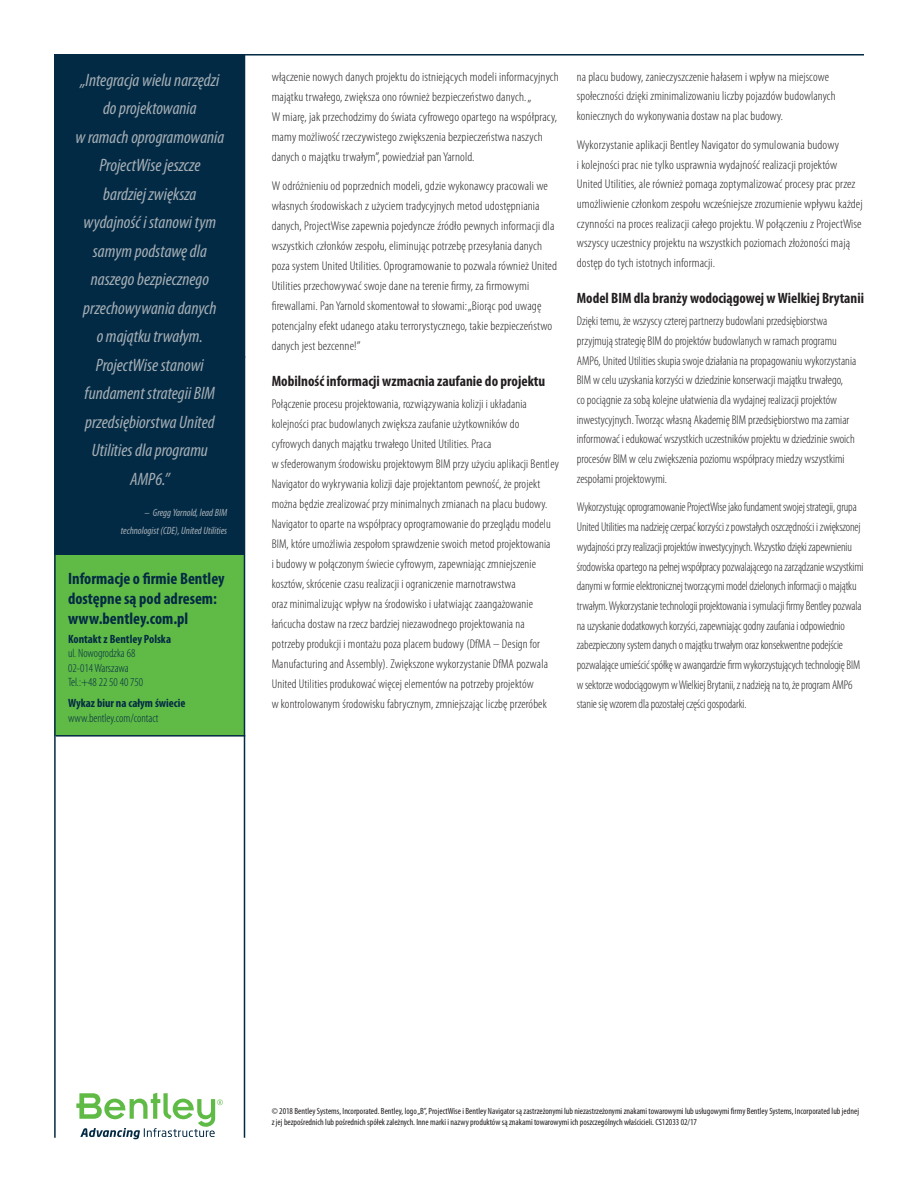
<style>
.page{position:relative;width:918px;height:1188px;background:#fff}
.page>*{position:absolute;margin:0;border:0;box-sizing:border-box;transform-origin:0 0}
.P__Blue_Sidebar_Cal{font:italic condensed 18px/28.5px "Myriad Pro";color:#a6afb6;text-align:center}
.S__Sidebar_Header_B{font:700 condensed 16.5px/19.8px "Myriad Pro";color:#032a44}
.S__Body_Sub-Heads{font:700 condensed 15px "Myriad Pro";color:#231f20}
.S__Body_copy{font:300 condensed 12.75px/20px "Myriad Pro";letter-spacing:.01em;color:#231f20}
.S__Body_copy-2{font:300 condensed 12.75px/20px "Myriad Pro";letter-spacing:.01em;color:#231f20;scale:1.05 1}
.S__Body_copy-3{font:300 condensed 12.75px/19.6px "Myriad Pro";letter-spacing:-.01em;color:#231f20}
.S__Sidebar_body_Blu{font:300 condensed 12px/14.4px "Myriad Pro";color:#032a44}
.S__Sidebar_body_Blu-2{font:700 condensed 12px "Myriad Pro";color:#032a44}
.S__Callout_attribut{font:italic condensed 10.5px/18px "Myriad Pro";color:#a6afb6;text-align:right}
.S__Legal_text{font:condensed 9px/10.8px "Myriad Pro";color:#231f20}
</style>
<div class="page">
<svg style="left:76px;top:1093px;width:147px;height:46px"></svg>
<div style="left:55px;top:380px;width:190px;height:356px;background:#60bb46"></div>
<hr style="left:56px;top:735px;width:189px;height:2px;background:#032a44">
<div style="left:55px;top:54px;width:190px;height:500px;background:#032a44"></div>
<hr style="left:244px;top:54px;width:1px;height:1084px;background:#032a44">
<hr style="left:54px;top:54px;width:2px;height:1084px;background:#032a44">
<hr style="left:56px;top:54px;width:808px;height:2px;background:#032a44">
<p class="P__Blue_Sidebar_Cal" style="left:75px;top:65px;width:150px">„Integracja wielu narzędzi do projektowania<br>w ramach oprogramowania<br>ProjectWise jeszcze<br>bardziej zwiększa wydajność i stanowi tym samym podstawę dla naszego bezpiecznego przechowywania danych<br>o majątku trwałym.<br>ProjectWise stanowi fundament strategii BIM przedsiębiorstwa United<br>Utilities dla programu<br>AMP6.”</p>
<p class="S__Callout_attribut" style="left:121px;top:503px;width:108px">– Gregg Yarnold, lead BIM technologist (CDE), United Utilities</p>
<p class="S__Sidebar_Header_B" style="left:68px;top:569px;width:158px">Informacje o firmie Bentley dostępne są pod adresem: www.bentley.com.pl</p>
<p class="S__Sidebar_body_Blu-2" style="left:68px;top:631px;width:105px">Kontakt z Bentley Polska</p>
<p class="S__Sidebar_body_Blu" style="left:68px;top:646px;width:77px">ul. Nowogrodzka 68<br>02-014 Warszawa<br>Tel.:+48 22 50 40 750</p>
<p class="S__Sidebar_body_Blu-2" style="left:68px;top:696px;width:119px">Wykaz biur na całym świecie</p>
<p class="S__Sidebar_body_Blu" style="left:68px;top:711px;width:92px">www.bentley.com/contact</p>
<p class="S__Body_copy-2" style="left:272px;top:67px;width:275px">włączenie nowych danych projektu do istniejących modeli informacyjnych majątku trwałego, zwiększa ono również bezpieczeństwo danych. „<br>W miarę, jak przechodzimy do świata cyfrowego opartego na współpracy, mamy możliwość rzeczywistego zwiększenia bezpieczeństwa naszych danych o majątku trwałym”, powiedział pan Yarnold.</p>
<p class="S__Body_copy-2" style="left:272px;top:176px;width:273px">W odróżnieniu od poprzednich modeli, gdzie wykonawcy pracowali we własnych środowiskach z użyciem tradycyjnych metod udostępniania danych, ProjectWise zapewnia pojedyncze źródło pewnych informacji dla wszystkich członków zespołu, eliminując potrzebę przesyłania danych poza system United Utilities. Oprogramowanie to pozwala również United Utilities przechowywać swoje dane na terenie firmy, za firmowymi firewallami. Pan Yarnold skomentował to słowami: „Biorąc pod uwagę potencjalny efekt udanego ataku terrorystycznego, takie bezpieczeństwo danych jest bezcenne!”</p>
<p class="S__Body_Sub-Heads" style="left:272px;top:372px;width:275px">Mobilność informacji wzmacnia zaufanie do projektu</p>
<p class="S__Body_copy" style="left:272px;top:395px;width:289px">Połączenie procesu projektowania, rozwiązywania kolizji i układania kolejności prac budowlanych zwiększa zaufanie użytkowników do cyfrowych danych majątku trwałego United Utilities. Praca<br>w sfederowanym środowisku projektowym BIM przy użyciu aplikacji Bentley Navigator do wykrywania kolizji daje projektantom pewność, że projekt można będzie zrealizować przy minimalnych zmianach na placu budowy.<br>Navigator to oparte na współpracy oprogramowanie do przeglądu modelu BIM, które umożliwia zespołom sprawdzenie swoich metod projektowania<br>i budowy w połączonym świecie cyfrowym, zapewniając zmniejszenie kosztów, skrócenie czasu realizacji i ograniczenie marnotrawstwa<br>oraz minimalizując wpływ na środowisko i ułatwiając zaangażowanie łańcucha dostaw na rzecz bardziej niezawodnego projektowania na potrzeby produkcji i montażu poza placem budowy (DfMA – Design for Manufacturing and Assembly). Zwiększone wykorzystanie DfMA pozwala United Utilities produkować więcej elementów na potrzeby projektów<br>w kontrolowanym środowisku fabrycznym, zmniejszając liczbę przeróbek</p>
<p class="S__Body_copy" style="left:577px;top:67px;width:260px">na placu budowy, zanieczyszczenie hałasem i wpływ na miejscowe społeczności dzięki zminimalizowaniu liczby pojazdów budowlanych koniecznych do wykonywania dostaw na plac budowy.</p>
<p class="S__Body_copy-2" style="left:577px;top:135px;width:274px">Wykorzystanie aplikacji Bentley Navigator do symulowania budowy<br>i kolejności prac nie tylko usprawnia wydajność realizacji projektów United Utilities, ale również pomaga zoptymalizować procesy prac przez umożliwienie członkom zespołu wcześniejsze zrozumienie wpływu każdej czynności na proces realizacji całego projektu. W połączeniu z ProjectWise wszyscy uczestnicy projektu na wszystkich poziomach złożoności mają dostęp do tych istotnych informacji.</p>
<p class="S__Body_Sub-Heads" style="left:577px;top:289px;width:289px">Model BIM dla branży wodociągowej w Wielkiej Brytanii</p>
<p class="S__Body_copy" style="left:577px;top:311px;width:281px">Dzięki temu, że wszyscy czterej partnerzy budowlani przedsiębiorstwa przyjmują strategię BIM do projektów budowlanych w ramach programu AMP6, United Utilities skupia swoje działania na propagowaniu wykorzystania BIM w celu uzyskania korzyści w dziedzinie konserwacji majątku trwałego,<br>co pociągnie za sobą kolejne ułatwienia dla wydajnej realizacji projektów inwestycyjnych. Tworząc własną Akademię BIM przedsiębiorstwo ma zamiar informować i edukować wszystkich uczestników projektu w dziedzinie swoich procesów BIM w celu zwiększenia poziomu współpracy miedzy wszystkimi zespołami projektowymi.</p>
<p class="S__Body_copy-3" style="left:577px;top:498px;width:288px">Wykorzystując oprogramowanie ProjectWise jako fundament swojej strategii, grupa United Utilities ma nadzieję czerpać korzyści z powstałych oszczędności i zwiększonej wydajności przy realizacji projektów inwestycyjnych. Wszystko dzięki zapewnieniu środowiska opartego na pełnej współpracy pozwalającego na zarządzanie wszystkimi danymi w formie elektronicznej tworzącymi model dzielonych informacji o majątku trwałym. Wykorzystanie technologii projektowania i symulacji firmy Bentley pozwala na uzyskanie dodatkowych korzyści, zapewniając godny zaufania i odpowiednio zabezpieczony system danych o majątku trwałym oraz konsekwentne podejście pozwalające umieścić spółkę w awangardzie firm wykorzystujących technologię BIM w sektorze wodociągowym w Wielkiej Brytanii, z nadzieją na to, że program AMP6 stanie się wzorem dla pozostałej części gospodarki.</p>
<p class="S__Legal_text" style="left:272px;top:1106px;width:589px">© 2018 Bentley Systems, Incorporated. Bentley, logo „B”, ProjectWise i Bentley Navigator są zastrzeżonymi lub niezastrzeżonymi znakami towarowymi lub usługowymi firmy Bentley Systems, Incorporated lub jednej z jej bezpośrednich lub pośrednich spółek zależnych. Inne marki i nazwy produktów są znakami towarowymi ich poszczególnych właścicieli. CS12033 02/17</p>
</div>
